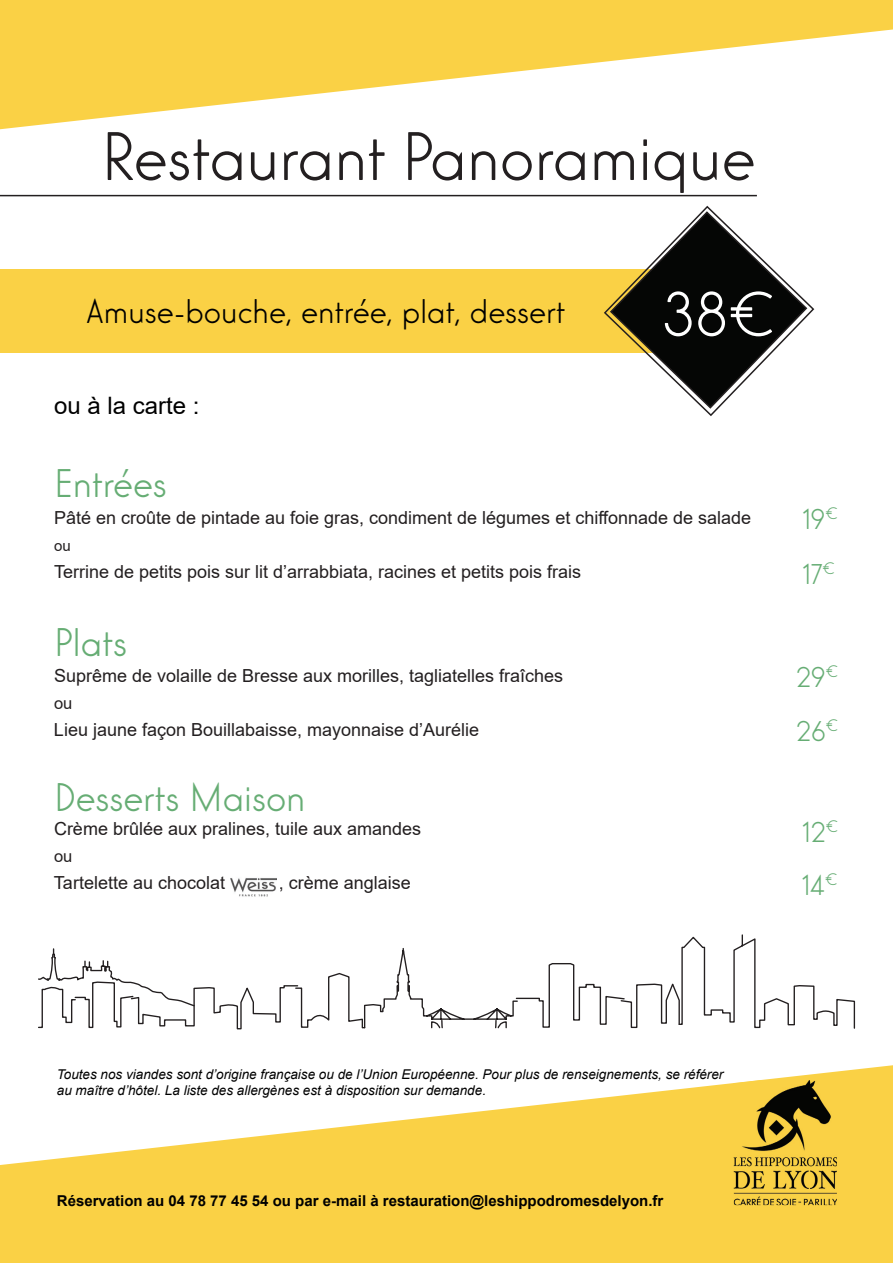
<style>
.page{position:relative;width:893px;height:1263px;background:#fff}
.page>*{position:absolute;margin:0;border:0;box-sizing:border-box;transform-origin:0 0}
.t1{font:72px "Elegant Lux Pro Mager";color:#231f20}
.t2{font:66px "Elegant Lux Pro Mager";color:#fff}
.t3{font:45px "Elegant Lux Pro Mager";color:#fff}
.t4{font:42px "Elegant Lux Pro Mager";color:#66ad74}
.t5{font:36px "Elegant Lux Pro Mager";color:#000}
.t6{font:30px/55.1px "Elegant Lux Pro Mager";color:#66ad74}
.t7{font:24px "Arial";color:#000}
.t8{font:18px "Arial";color:#231f20}
.t9{font:16.5px "Arial";color:#231f20}
.t10{font:700 15px "Arial";color:#000}
.t11{font:15px "Arial";color:#231f20}
.t12{font:italic 13.5px/16.2px "Arial";color:#000}
</style>
<div class="page">
<div style="left:0;top:269px;width:678px;height:83px;background:#fad145"></div>
<svg style="left:0;top:0;width:893px;height:129px;fill:#fad145"></svg>
<svg style="left:0;top:1065px;width:893px;height:198px;fill:#fad145"></svg>
<svg style="left:38px;top:934px;width:818px;height:95px"></svg>
<svg style="left:603px;top:205px;width:212px;height:211px"></svg>
<hr style="left:0;top:195px;width:757px;height:1px;background:#231f20">
<img style="left:733px;top:1080px;width:104px;height:125px">
<img style="left:230px;top:878px;width:47px;height:19px">
<h1 class="t1" style="left:101px;top:112px;width:656px">Restaurant Panoramique</h1>
<h3 class="t5" style="left:86px;top:289px;width:480px">Amuse-bouche, entrée, plat, dessert</h3>
<h3 class="t7" style="left:54px;top:389px;width:147px">ou à la carte :</h3>
<h3 class="t4" style="left:54px;top:457px;width:114px">Entrées</h3>
<h3 class="t3" style="left:684px;top:262px;width:89px">38 €</h3>
<h2 class="t2" style="left:662px;top:273px;width:115px">38€</h2>
<p class="t8" style="left:54px;top:505px;width:699px">Pâté en croûte de pintade au foie gras, condiment de légumes et chiffonnade de salade</p>
<p class="t11" style="left:54px;top:535px;width:18px">ou</p>
<p class="t8" style="left:54px;top:559px;width:529px">Terrine de petits pois sur lit d’arrabbiata, racines et petits pois frais</p>
<h3 class="t4" style="left:54px;top:616px;width:75px">Plats</h3>
<p class="t8" style="left:54px;top:663px;width:511px">Suprême de volaille de Bresse aux morilles, tagliatelles fraîches</p>
<p class="t9" style="left:54px;top:692px;width:20px">ou</p>
<p class="t8" style="left:54px;top:717px;width:427px">Lieu jaune façon Bouillabaisse, mayonnaise d’Aurélie</p>
<h3 class="t4" style="left:54px;top:771px;width:253px">Desserts Maison</h3>
<p class="t8" style="left:54px;top:816px;width:369px">Crème brûlée aux pralines, tuile aux amandes</p>
<p class="t9" style="left:54px;top:845px;width:20px">ou</p>
<p class="t8" style="left:54px;top:870px;width:358px">Tartelette au chocolat Weiss, crème anglaise</p>
<h3 class="t6" style="left:803px;top:491px;width:37px">19<sup>€<br></sup>17<sup>€</sup></h3>
<h3 class="t6" style="left:796px;top:650px;width:44px;line-height:54px">29<sup>€<br></sup>26<sup>€</sup></h3>
<h3 class="t6" style="left:802px;top:805px;width:38px;line-height:53.6px">12<sup>€<br></sup>14<sup>€</sup></h3>
<p class="t12" style="left:57px;top:1066px;width:668px">Toutes nos viandes sont d’origine française ou de l’Union Européenne. Pour plus de renseignements, se référer au maître d’hôtel. La liste des allergènes est à disposition sur demande.</p>
<p class="t10" style="left:57px;top:1190px;width:608px">Réservation au 04 78 77 45 54 ou par e-mail à restauration@leshippodromesdelyon.fr</p>
</div>
